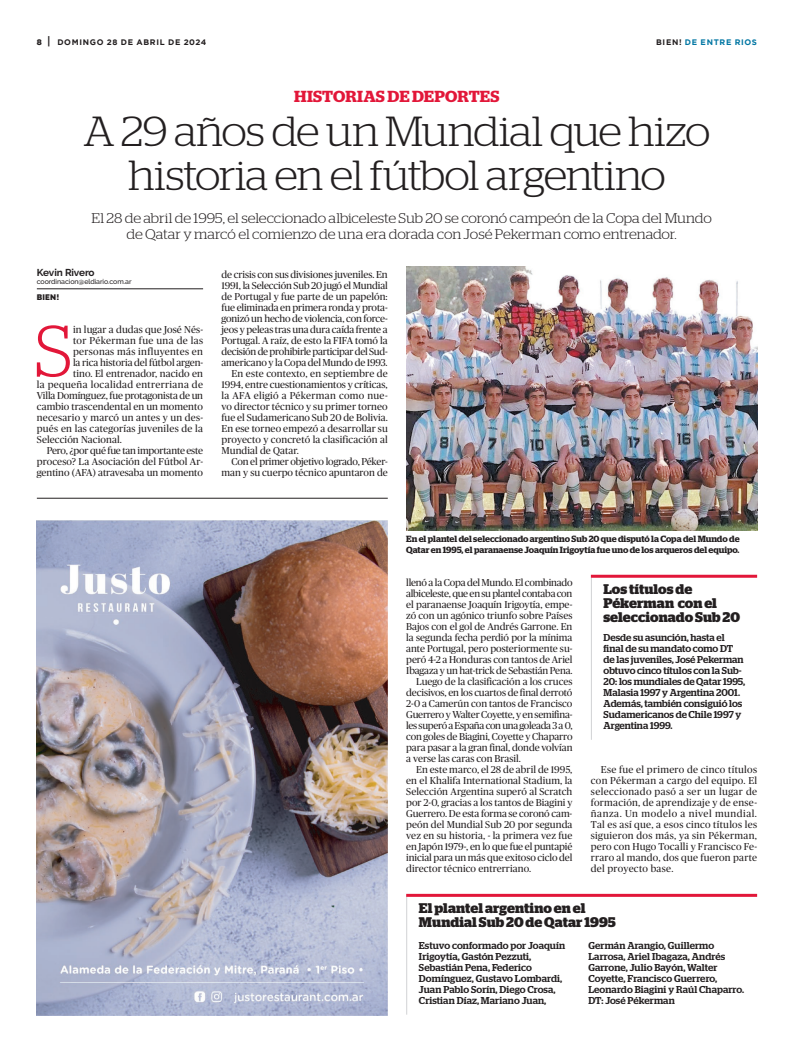
<style>
.page{position:relative;width:794px;height:1052px;background:#fff}
.page>*{position:absolute;margin:0;border:0;box-sizing:border-box;transform-origin:0 0}
.t1{font:300 72.9px "Stag";color:#e21739}
.t2{font:300 42px/44px "Stag";letter-spacing:-.02em;color:#231f20;text-align:center;scale:1.05 1}
.t3{font:600 16px "Stag";letter-spacing:.005em;color:#e21739;scale:1.05 1}
.t4{font:300 14px/16px "Stag";letter-spacing:-.01em;color:#231f20;text-align:center;scale:1.05 1}
.t5{font:700 14px/14px "Stag";letter-spacing:.005em;color:#231f20}
.t6{font:10px/11px "Publico";color:#231f20;text-align:justify}
.t7{font:500 10px/11px "Stag";color:#231f20}
.t8{font:10px "Publico";letter-spacing:-.02em;color:#231f20}
.t9{font:10px "Publico";letter-spacing:.035em;color:#231f20}
.t10{font:10px "Publico";letter-spacing:-.025em;color:#231f20}
.t11{font:10px "Publico";letter-spacing:-.03em;color:#231f20}
.t12{font:10px "Publico";letter-spacing:.025em;color:#231f20}
.t13{font:10px "Publico";letter-spacing:.02em;color:#231f20}
.t14{font:10px "Publico";letter-spacing:.03em;color:#231f20}
.t15{font:700 10px "Raleway";letter-spacing:-.015em;color:#231f20}
.t16{font:600 9px/11px "Stag";color:#231f20}
.t17{font:700 8px "Gotham";letter-spacing:.085em;color:#231f20}
.t18{font:700 8px "Gotham";letter-spacing:.09em;color:#0076a3}
.t19{font:900 8px "Raleway";color:#231f20}
.t20{font:500 7px "Raleway";letter-spacing:-.01em;color:#231f20}
.s1{font-weight:900}
.s2{font-weight:900;font-size:11.2px}
.s3{color:#231f20}
</style>
<div class="page">
<hr style="left:406px;top:895px;width:1px;height:119px;background:#d1d2d4">
<hr style="left:406px;top:894px;width:351px;height:3px;background:#e21739">
<hr style="left:37px;top:289px;width:166px;height:1px;background:#231f20">
<hr style="left:591px;top:578px;width:1px;height:162px;background:#d1d2d4">
<hr style="left:591px;top:575px;width:166px;height:3px;background:#e21739">
<img style="left:37px;top:520px;width:351px;height:495px">
<hr style="left:37px;top:498px;width:351px;height:1px;background:#231f20">
<img style="left:406px;top:267px;width:351px;height:264px">
<p class="t17" style="left:37px;top:38px;width:171px"><span class="s1">8</span> <span class="s2">|</span> DOMINGO 28 DE ABRIL DE 2024</p>
<p class="t18" style="left:656px;top:38px;width:102px"><span class="s3">BIEN!</span> DE ENTRE RIOS</p>
<h3 class="t3" style="left:294px;top:87px;width:197px">HISTORIAS DE DEPORTES</h3>
<h2 class="t2" style="left:83px;top:108px;width:599px">A 29 años de un Mundial que hizo historia en el fútbol argentino</h2>
<h3 class="t4" style="left:92px;top:210px;width:592px">El 28 de abril de 1995, el seleccionado albiceleste Sub 20 se coronó campeón de la Copa del Mundo de Qatar y marcó el comienzo de una era dorada con José Pekerman como entrenador.</h3>
<p class="t15" style="left:37px;top:267px;width:59px">Kevin Rivero</p>
<p class="t19" style="left:37px;top:292px;width:24px">BIEN!</p>
<p class="t20" style="left:37px;top:278px;width:96px">coordinacion@eldiario.com.ar</p>
<h1 class="t1" style="left:35px;top:310px;width:39px">S</h1>
<p class="t6" style="left:73px;top:324px;width:131px">in lugar a dudas que José Nés-</p>
<p class="t9" style="left:73px;top:335px;width:132px">tor Pékerman fue una de las</p>
<p class="t14" style="left:73px;top:346px;width:131px">personas más influyentes en</p>
<p class="t6" style="left:73px;top:357px;width:132px">la rica historia del fútbol argen-</p>
<p class="t6" style="left:73px;top:368px;width:131px">tino. El entrenador, nacido en</p>
<p class="t9" style="left:37px;top:379px;width:168px">la pequeña localidad entrerriana de</p>
<p class="t6" style="left:37px;top:390px;width:168px">Villa Domínguez, fue protagonista de un</p>
<p class="t6" style="left:37px;top:401px;width:168px">cambio trascendental en un momento</p>
<p class="t13" style="left:37px;top:412px;width:168px">necesario y marcó un antes y un des-</p>
<p class="t12" style="left:37px;top:423px;width:168px">pués en las categorías juveniles de la</p>
<p class="t6" style="left:37px;top:434px;width:86px">Selección Nacional.</p>
<p class="t8" style="left:47px;top:445px;width:158px">Pero, ¿por qué fue tan importante este</p>
<p class="t6" style="left:37px;top:456px;width:168px">proceso? La Asociación del Fútbol Ar-</p>
<p class="t6" style="left:37px;top:467px;width:168px">gentino (AFA) atravesaba un momento</p>
<p class="t6" style="left:221px;top:269px;width:168px">de crisis con sus divisiones juveniles. En</p>
<p class="t6" style="left:221px;top:280px;width:168px">1991, la Selección Sub 20 jugó el Mundial</p>
<p class="t6" style="left:221px;top:291px;width:168px">de Portugal y fue parte de un papelón:</p>
<p class="t6" style="left:221px;top:302px;width:168px">fue eliminada en primera ronda y prota-</p>
<p class="t6" style="left:221px;top:313px;width:168px">gonizó un hecho de violencia, con force-</p>
<p class="t6" style="left:221px;top:324px;width:168px">jeos y peleas tras una dura caída frente a</p>
<p class="t6" style="left:221px;top:335px;width:168px">Portugal. A raíz, de esto la FIFA tomó la</p>
<p class="t8" style="left:221px;top:346px;width:168px">decisión de prohibirle participar del Sud-</p>
<p class="t6" style="left:221px;top:357px;width:168px">americano y la Copa del Mundo de 1993.</p>
<p class="t6" style="left:231px;top:368px;width:158px">En este contexto, en septiembre de</p>
<p class="t6" style="left:221px;top:379px;width:168px">1994, entre cuestionamientos y críticas,</p>
<p class="t9" style="left:221px;top:390px;width:168px">la AFA eligió a Pékerman como nue-</p>
<p class="t6" style="left:221px;top:401px;width:168px">vo director técnico y su primer torneo</p>
<p class="t6" style="left:221px;top:412px;width:168px">fue el Sudamericano Sub 20 de Bolivia.</p>
<p class="t6" style="left:221px;top:423px;width:168px">En ese torneo empezó a desarrollar su</p>
<p class="t6" style="left:221px;top:434px;width:168px">proyecto y concretó la clasificación al</p>
<p class="t6" style="left:221px;top:445px;width:79px">Mundial de Qatar.</p>
<p class="t6" style="left:231px;top:456px;width:158px">Con el primer objetivo logrado, Péker-</p>
<p class="t6" style="left:221px;top:467px;width:168px">man y su cuerpo técnico apuntaron de</p>
<p class="t16" style="left:406px;top:533px;width:335px">En el plantel del seleccionado argentino Sub 20 que disputó la Copa del Mundo de<br>Qatar en 1995, el paranaense Joaquín Irigoytía fue uno de los arqueros del equipo.</p>
<p class="t8" style="left:406px;top:577px;width:168px">llenó a la Copa del Mundo. El combinado</p>
<p class="t10" style="left:406px;top:588px;width:168px">albiceleste, que en su plantel contaba con</p>
<p class="t6" style="left:406px;top:599px;width:168px">el paranaense Joaquín Irigoytía, empe-</p>
<p class="t6" style="left:406px;top:610px;width:168px">zó con un agónico triunfo sobre Países</p>
<p class="t6" style="left:406px;top:621px;width:168px">Bajos con el gol de Andrés Garrone. En</p>
<p class="t6" style="left:406px;top:632px;width:168px">la segunda fecha perdió por la mínima</p>
<p class="t6" style="left:406px;top:643px;width:168px">ante Portugal, pero posteriormente su-</p>
<p class="t6" style="left:406px;top:654px;width:168px">peró 4-2 a Honduras con tantos de Ariel</p>
<p class="t6" style="left:406px;top:665px;width:168px">Ibagaza y un hat-trick de Sebastián Pena.</p>
<p class="t6" style="left:416px;top:676px;width:158px">Luego de la clasificación a los cruces</p>
<p class="t6" style="left:406px;top:687px;width:168px">decisivos, en los cuartos de final derrotó</p>
<p class="t6" style="left:406px;top:698px;width:168px">2-0 a Camerún con tantos de Francisco</p>
<p class="t8" style="left:406px;top:709px;width:168px">Guerrero y Walter Coyette, y en semifina-</p>
<p class="t11" style="left:406px;top:720px;width:168px">les superó a España con una goleada 3 a 0,</p>
<p class="t6" style="left:406px;top:731px;width:168px">con goles de Biagini, Coyette y Chaparro</p>
<p class="t6" style="left:406px;top:742px;width:168px">para pasar a la gran final, donde volvían</p>
<p class="t6" style="left:406px;top:753px;width:116px">a verse las caras con Brasil.</p>
<p class="t6" style="left:416px;top:764px;width:158px">En este marco, el 28 de abril de 1995,</p>
<p class="t6" style="left:406px;top:775px;width:168px">en el Khalifa International Stadium, la</p>
<p class="t6" style="left:406px;top:786px;width:168px">Selección Argentina superó al Scratch</p>
<p class="t6" style="left:406px;top:797px;width:168px">por 2-0, gracias a los tantos de Biagini y</p>
<p class="t6" style="left:406px;top:808px;width:168px">Guerrero. De esta forma se coronó cam-</p>
<p class="t6" style="left:406px;top:819px;width:168px">peón del Mundial Sub 20 por segunda</p>
<p class="t6" style="left:406px;top:830px;width:168px">vez en su historia, - la primera vez fue</p>
<p class="t6" style="left:406px;top:841px;width:168px">en Japón 1979-, en lo que fue el puntapié</p>
<p class="t6" style="left:406px;top:852px;width:168px">inicial para un más que exitoso ciclo del</p>
<p class="t6" style="left:406px;top:863px;width:127px">director técnico entrerriano.</p>
<h3 class="t5" style="left:603px;top:582px;width:138px">Los títulos de<br>Pékerman con el seleccionado Sub 20</h3>
<p class="t7" style="left:603px;top:631px;width:143px">Desde su asunción, hasta el final de su mandato como DT de las juveniles, José Pekerman obtuvo cinco títulos con la Sub-<br>20: los mundiales de Qatar 1995,<br>Malasia 1997 y Argentina 2001.<br>Además, también consiguió los<br>Sudamericanos de Chile 1997 y<br>Argentina 1999.</p>
<p class="t6" style="left:591px;top:764px;width:168px;text-indent:10px">Ese fue el primero de cinco títulos con Pékerman a cargo del equipo. El seleccionado pasó a ser un lugar de formación, de aprendizaje y de ense&shy;ñanza. Un modelo a nivel mundial.<br>Tal es así que, a esos cinco títulos les siguieron dos más, ya sin Pékerman, pero con Hugo Tocalli y Francisco Fe&shy;rraro al mando, dos que fueron parte del proyecto base.</p>
<h3 class="t5" style="left:419px;top:900px;width:198px">El plantel argentino en el<br>Mundial Sub 20 de Qatar 1995</h3>
<p class="t7" style="left:419px;top:939px;width:148px">Estuvo conformado por Joaquín<br>Irigoytía, Gastón Pezzuti,<br>Sebastián Pena, Federico<br>Domínguez, Gustavo Lombardi,<br>Juan Pablo Sorín, Diego Crosa,<br>Cristian Díaz, Mariano Juan,</p>
<p class="t7" style="left:588px;top:939px;width:157px">Germán Arangio, Guillermo<br>Larrosa, Ariel Ibagaza, Andrés<br>Garrone, Julio Bayón, Walter<br>Coyette, Francisco Guerrero,<br>Leonardo Biagini y Raúl Chaparro.<br>DT: José Pékerman</p>
</div>
